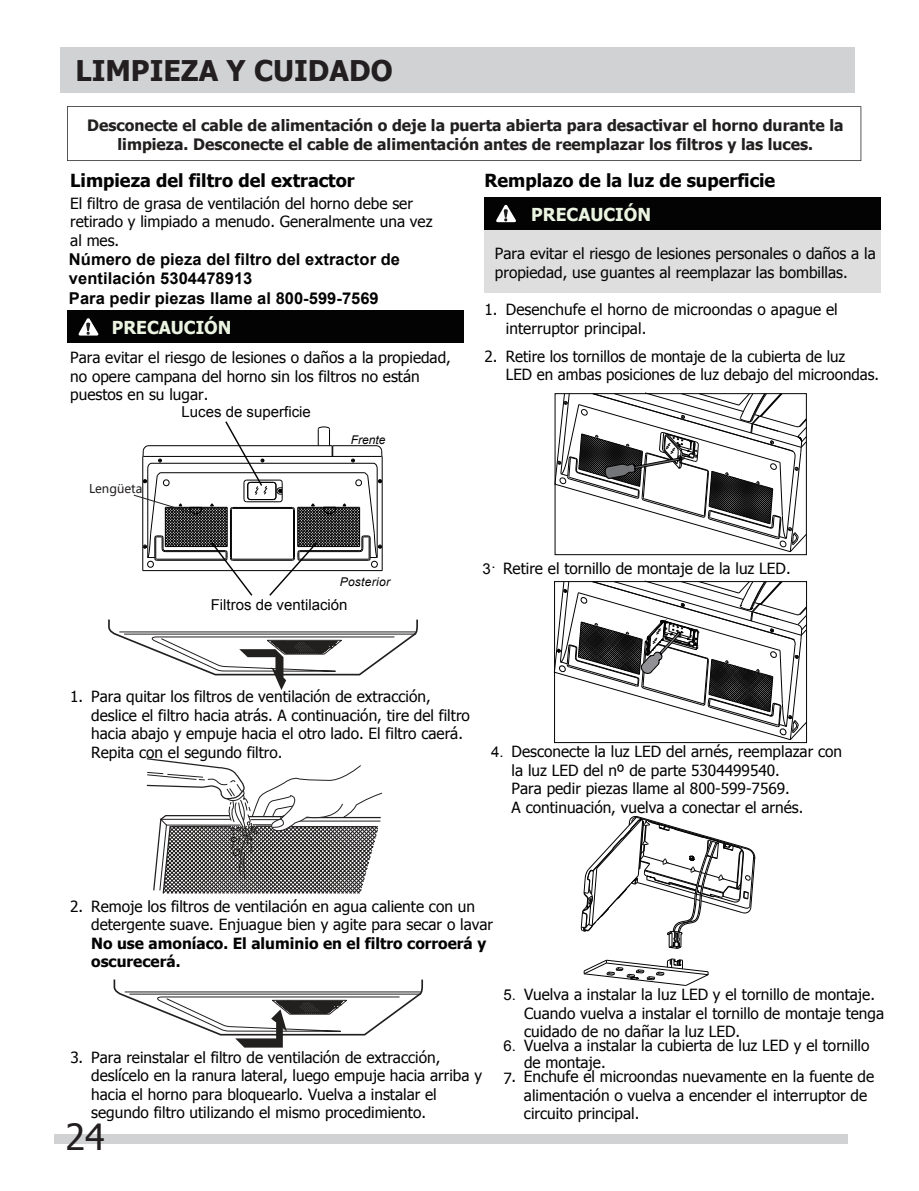
<style>
.page{position:relative;width:919px;height:1191px;background:#fff}
.page>*{position:absolute;margin:0;border:0;box-sizing:border-box;transform-origin:0 0}
.t1{font:36px "Tahoma";color:#231f20}
.t2{font:700 28.5px "Tahoma";color:#231f20}
.t3{font:700 18px "Tahoma";color:#030303}
.t4{font:700 17.85px "Tahoma";color:#ebf4e1}
.t5{font:700 16.35px/19.5px "Arial";color:#030303}
.t6{font:700 15.75px/18.9px "Tahoma";color:#221f1f;text-align:center}
.t7{font:15.45px/18.5px "Tahoma";color:#030303}
.t8{font:700 15.45px/18.5px "Tahoma";color:#030303}
.t9{font:15px "Arial";color:#030303}
.t10{font:italic 12px "Arial";letter-spacing:.025em;color:#030303}
.t11{font:12px "Microsoft Ya Hei";color:#231f20}
.s1{font-family:"Arial";font-size:15px}
</style>
<div class="page">
<div style="left:54px;top:1134px;width:793px;height:9px;background:#d1d2d4"></div>
<div style="left:61px;top:47px;width:794px;height:46px;background:#d1d2d4"></div>
<div style="left:67px;top:310px;width:396px;height:33px;background:#030303"></div>
<svg style="left:78px;top:318px;width:21px;height:17px"></svg>
<div style="left:484px;top:213px;width:396px;height:80px;background:#dedede"></div>
<div style="left:484px;top:197px;width:396px;height:33px;background:#030303"></div>
<svg style="left:496px;top:205px;width:20px;height:17px"></svg>
<svg style="left:146px;top:758px;width:237px;height:135px"></svg>
<svg style="left:108px;top:619px;width:310px;height:71px"></svg>
<svg style="left:113px;top:979px;width:311px;height:68px"></svg>
<svg style="left:67px;top:106px;width:794px;height:55px"></svg>
<hr style="left:382px;top:456px;width:1px;height:114px;background:#000">
<svg style="left:133px;top:421px;width:249px;height:175px"></svg>
<svg style="left:583px;top:958px;width:125px;height:28px"></svg>
<svg style="left:580px;top:816px;width:175px;height:133px"></svg>
<svg style="left:692px;top:106px;width:84px;height:55px"></svg>
<svg style="left:553px;top:392px;width:254px;height:349px"></svg>
<h2 class="t2" style="left:75px;top:51px;width:319px">LIMPIEZA Y CUIDADO</h2>
<p class="t6" style="left:87px;top:115px;width:757px">Desconecte el cable de alimentación o deje la puerta abierta para desactivar el horno durante la limpieza. Desconecte el cable de alimentación antes de reemplazar los filtros y las luces.</p>
<p class="t3" style="left:70px;top:168px;width:286px">Limpieza del filtro del extractor</p>
<p class="t7" style="left:70px;top:193px;width:364px">El filtro de grasa de ventilación del horno debe ser retirado y limpiado a menudo. Generalmente una vez al mes.</p>
<p class="t5" style="left:69px;top:250px;width:332px">Número de pieza del filtro del extractor de ventilación 5304478913<br>Para pedir piezas llame al 800-599-7569</p>
<p class="t4" style="left:112px;top:315px;width:121px">PRECAUCIÓN</p>
<p class="t7" style="left:70px;top:348px;width:382px">Para evitar el riesgo de lesiones o daños a la propiedad, no opere campana del horno sin los filtros no están puestos en su lugar.</p>
<p class="t11" style="left:89px;top:480px;width:55px">Lengüeta</p>
<p class="t9" style="left:181px;top:402px;width:131px">Luces de superficie</p>
<p class="t10" style="left:351px;top:432px;width:36px">Frente</p>
<p class="t10" style="left:340px;top:574px;width:52px">Posterior</p>
<p class="t9" style="left:211px;top:594px;width:138px">Filtros de ventilación</p>
<p class="t3" style="left:484px;top:168px;width:292px">Remplazo de la luz de superficie</p>
<p class="t4" style="left:531px;top:202px;width:121px">PRECAUCIÓN</p>
<p class="t7" style="left:495px;top:243px;width:382px">Para evitar el riesgo de lesiones personales o daños a la propiedad, use guantes al reemplazar las bombillas.</p>
<p class="t7" style="left:506px;top:299px;width:333px;text-indent:-21px">1. Desenchufe el horno de microondas o apague el interruptor principal.</p>
<p class="t7" style="left:506px;top:346px;width:374px;text-indent:-21px">2. Retire los tornillos de montaje de la cubierta de luz<br>LED en ambas posiciones de luz debajo del microondas.</p>
<p class="t7" style="left:482px;top:558px;width:310px"><span class="s1">3</span><sup>.</sup> Retire el tornillo de montaje de la luz LED.</p>
<p class="t7" style="left:91px;top:687px;width:380px;text-indent:-21px">1. Para quitar los filtros de ventilación de extracción, deslice el filtro hacia atrás. A continuación, tire del filtro hacia abajo y empuje hacia el otro lado. El filtro caerá.<br>Repita con el segundo filtro.</p>
<p class="t7" style="left:511px;top:742px;width:332px;text-indent:-21px"><span class="s1">4.</span> Desconecte la luz LED del arnés, reemplazar con la luz LED del nº de parte 5304499540.<br>Para pedir piezas llame al 800-599-7569.<br>A continuación, vuelva a conectar el arnés.</p>
<p class="t7" style="left:91px;top:896px;width:403px;text-indent:-21px">2. Remoje los filtros de ventilación en agua caliente con un detergente suave. Enjuague bien y agite para secar o lavar</p>
<p class="t8" style="left:91px;top:933px;width:396px">No use amoníaco. El aluminio en el filtro corroerá y oscurecerá.</p>
<p class="t7" style="left:91px;top:1047px;width:392px;text-indent:-21px">3. Para reinstalar el filtro de ventilación de extracción, deslícelo en la ranura lateral, luego empuje hacia arriba y hacia el horno para bloquearlo. Vuelva a instalar el segundo filtro utilizando el mismo procedimiento.</p>
<h1 class="t1" style="left:65px;top:1112px;width:41px">24</h1>
<p class="t7" style="left:524px;top:984px;width:361px;text-indent:-21px"><span class="s1">5.</span> Vuelva a instalar la luz LED y el tornillo de montaje.<br>Cuando vuelva a instalar el tornillo de montaje tenga cuidado de no dañar la luz LED.</p>
<p class="t7" style="left:524px;top:1036px;width:347px;line-height:16.5px;text-indent:-21px"><span class="s1">6.</span> Vuelva a instalar la cubierta de luz LED y el tornillo de montaje.</p>
<p class="t7" style="left:524px;top:1066px;width:352px;text-indent:-21px">7. Enchufe el microondas nuevamente en la fuente de alimentación o vuelva a encender el interruptor de circuito principal.</p>
</div>
